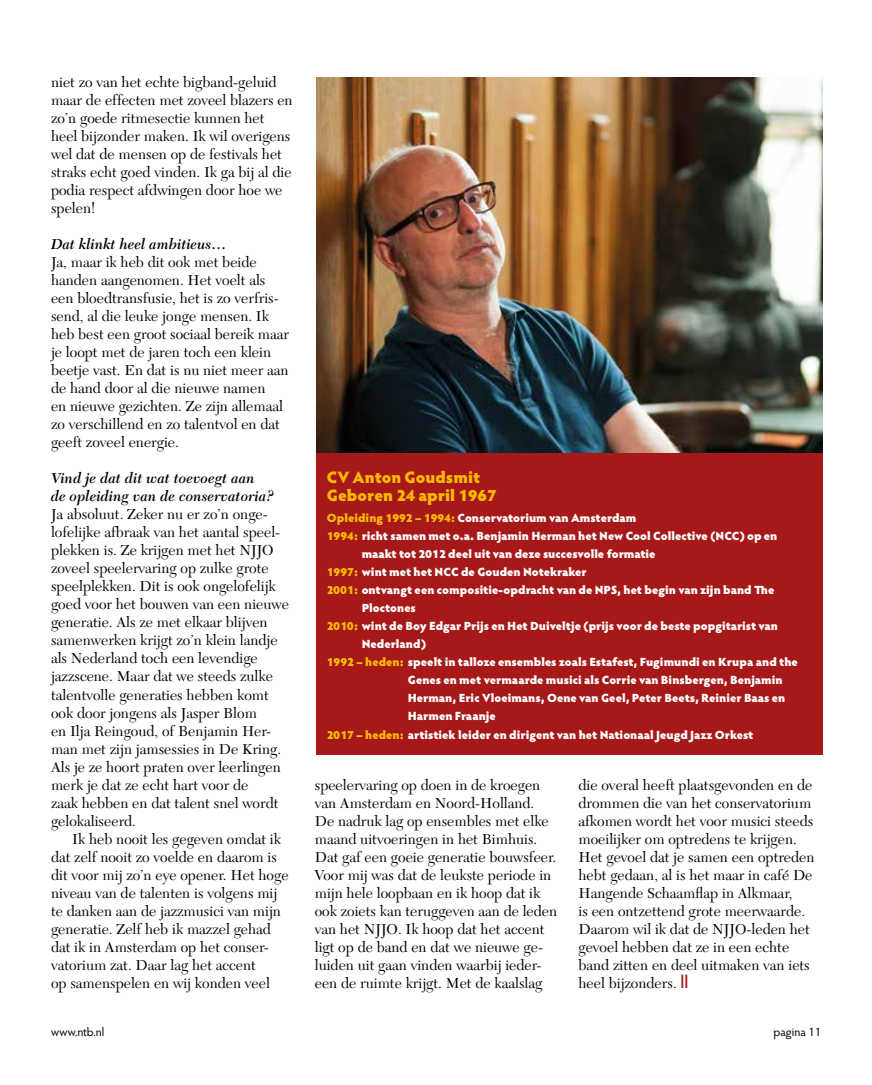
<style>
.page{position:relative;width:872px;height:1085px;background:#fff}
.page>*{position:absolute;margin:0;border:0;box-sizing:border-box;transform-origin:0 0}
.t1{font:900 16.5px/18px "Hypatia Sans Pro";color:#f9b700}
.t2{font:15px/18px "New Caledonia";color:#000}
.t3{font:italic 600 15px/18px "New Caledonia";color:#000}
.t4{font:12px "Hypatia Sans Pro";color:#000}
.t5{font:900 11.85px "Hypatia Sans Pro";color:#fff}
.s1{color:#f9b700}
.s2{font-weight:900;font-size:18px;color:#9b1c1a}
</style>
<div class="page">
<div style="left:316px;top:451px;width:506px;height:304px;background:#a71818"></div>
<img style="left:316px;top:77px;width:506px;height:375px">
<p class="t2" style="left:51px;top:73px;width:243px">niet zo van het echte bigband-geluid maar de effecten met zoveel blazers en zo’n goede ritmesectie kunnen het heel bijzonder maken. Ik wil overigens wel dat de mensen op de festivals het straks echt goed vinden. Ik ga bij al die podia respect afdwingen door hoe we spelen!</p>
<p class="t3" style="left:51px;top:235px;width:177px">Dat klinkt heel ambitieus…</p>
<p class="t2" style="left:51px;top:253px;width:239px">Ja, maar ik heb dit ook met beide handen aangenomen. Het voelt als een bloedtransfusie, het is zo verfris&shy;send, al die leuke jonge mensen. Ik heb best een groot sociaal bereik maar je loopt met de jaren toch een klein beetje vast. En dat is nu niet meer aan de hand door al die nieuwe namen<br>en nieuwe gezichten. Ze zijn allemaal zo verschillend en zo talentvol en dat geeft zoveel energie.</p>
<p class="t3" style="left:51px;top:469px;width:225px">Vind je dat dit wat toevoegt aan<br>de opleiding van de conservatoria?</p>
<p class="t2" style="left:51px;top:505px;width:239px">Ja absoluut. Zeker nu er zo’n onge&shy;lofelijke afbraak van het aantal speel&shy;plekken is. Ze krijgen met het NJJO zoveel speelervaring op zulke grote speelplekken. Dit is ook ongelofelijk goed voor het bouwen van een nieuwe generatie. Als ze met elkaar blijven samenwerken krijgt zo’n klein landje als Nederland toch een levendige jazzscene. Maar dat we steeds zulke talentvolle generaties hebben komt ook door jongens als Jasper Blom<br>en Ilja Reingoud, of Benjamin Her&shy;man met zijn jamsessies in De Kring.<br>Als je ze hoort praten over leerlingen merk je dat ze echt hart voor de<br>zaak hebben en dat talent snel wordt gelokaliseerd.</p>
<p class="t2" style="left:51px;top:829px;width:239px;text-indent:21px">Ik heb nooit les gegeven omdat ik dat zelf nooit zo voelde en daarom is dit voor mij zo’n eye opener. Het hoge niveau van de talenten is volgens mij te danken aan de jazzmusici van mijn generatie. Zelf heb ik mazzel gehad dat ik in Amsterdam op het conser&shy;vatorium zat. Daar lag het accent<br>op samenspelen en wij konden veel</p>
<p class="t1" style="left:327px;top:467px;width:171px">CV Anton Goudsmit<br>Geboren 24 april 1967</p>
<p class="t5" style="left:327px;top:509px;width:311px"><span class="s1">Opleiding 1992 – 1994:</span> Conservatorium van Amsterdam</p>
<p class="t5" style="left:327px;top:527px;width:452px"><span class="s1">1994:</span> richt samen met o.a. Benjamin Herman het New Cool Collective (NCC) op en</p>
<p class="t5" style="left:362px;top:545px;width:295px">maakt tot 2012 deel uit van deze succesvolle formatie</p>
<p class="t5" style="left:327px;top:563px;width:261px"><span class="s1">1997:</span> wint met het NCC de Gouden Notekraker</p>
<p class="t5" style="left:327px;top:581px;width:449px"><span class="s1">2001:</span> ontvangt een compositie-opdracht van de NPS, het begin van zijn band The</p>
<p class="t5" style="left:362px;top:599px;width:56px">Ploctones</p>
<p class="t5" style="left:327px;top:617px;width:453px"><span class="s1">2010:</span> wint de Boy Edgar Prijs en Het Duiveltje (prijs voor de beste popgitarist van</p>
<p class="t5" style="left:362px;top:635px;width:66px">Nederland)</p>
<p class="t5" style="left:327px;top:653px;width:472px"><span class="s1">1992 – heden:</span> speelt in talloze ensembles zoals Estafest, Fugimundi en Krupa and the</p>
<p class="t5" style="left:408px;top:671px;width:376px">Genes en met vermaarde musici als Corrie van Binsbergen, Benjamin</p>
<p class="t5" style="left:408px;top:689px;width:379px">Herman, Eric Vloeimans, Oene van Geel, Peter Beets, Reinier Baas en</p>
<p class="t5" style="left:408px;top:707px;width:90px">Harmen Fraanje</p>
<p class="t5" style="left:327px;top:725px;width:428px"><span class="s1">2017 – heden:</span> artistiek leider en dirigent van het Nationaal Jeugd Jazz Orkest</p>
<p class="t2" style="left:315px;top:775px;width:244px">speelervaring op doen in de kroegen van Amsterdam en Noord-Holland.<br>De nadruk lag op ensembles met elke maand uitvoeringen in het Bimhuis.<br>Dat gaf een goeie generatie bouwsfeer.<br>Voor mij was dat de leukste periode in mijn hele loopbaan en ik hoop dat ik ook zoiets kan teruggeven aan de leden van het NJJO. Ik hoop dat het accent ligt op de band en dat we nieuwe ge&shy;luiden uit gaan vinden waarbij ieder&shy;een de ruimte krijgt. Met de kaalslag</p>
<p class="t2" style="left:578px;top:775px;width:237px">die overal heeft plaatsgevonden en de drommen die van het conservatorium afkomen wordt het voor musici steeds moeilijker om optredens te krijgen.<br>Het gevoel dat je samen een optreden hebt gedaan, al is het maar in café De Hangende Schaamflap in Alkmaar,<br>is een ontzettend grote meerwaarde.<br>Daarom wil ik dat de NJJO-leden het gevoel hebben dat ze in een echte band zitten en deel uitmaken van iets heel bijzonders. <span class="s2">||</span></p>
<p class="t4" style="left:51px;top:1024px;width:55px">www.ntb.nl</p>
<p class="t4" style="left:773px;top:1024px;width:49px">pagina 11</p>
</div>
